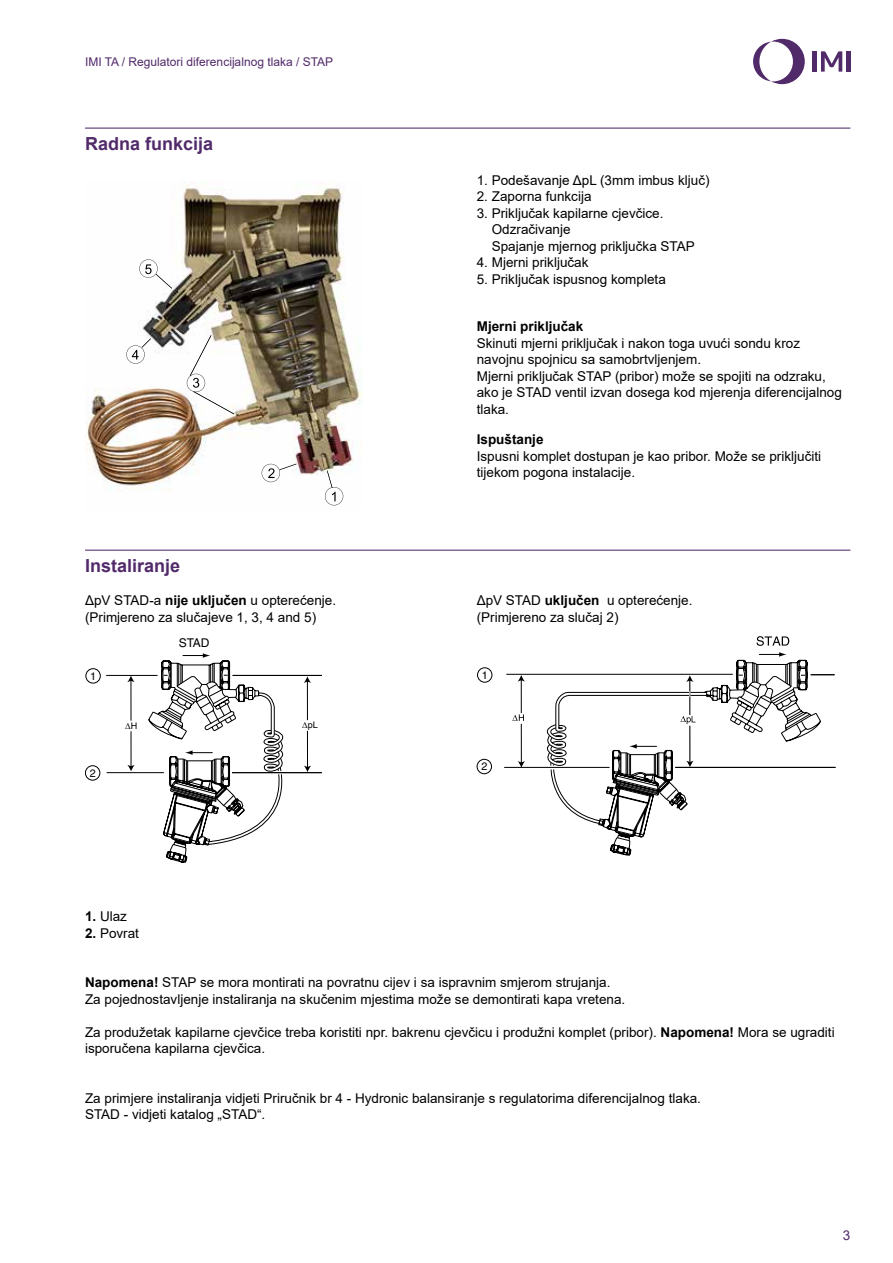
<style>
.page{position:relative;width:893px;height:1263px;background:#fff}
.page>*{position:absolute;margin:0;border:0;box-sizing:border-box;transform-origin:0 0}
.t1{font:700 18px "Arial";color:#512a6a}
.t2{font:13.5px/16.5px "Arial";color:#000}
.t3{font:700 13.5px "Arial";color:#000}
.t4{font:13.5px "Arial";color:#512a6a}
.t5{font:12px "Arial";color:#512a6a}
.t6{font:12px "Helvetica";color:#000}
.t7{font:10.8px "Helvetica";color:#000}
.t8{font:9px "Helvetica";color:#000}
.s1{font-weight:700}
</style>
<div class="page">
<svg style="left:753px;top:39px;width:52px;height:45px"></svg>
<hr style="left:813px;top:51px;width:4px;height:21px;background:#512a6a">
<hr style="left:846px;top:51px;width:4px;height:21px;background:#512a6a">
<svg style="left:821px;top:51px;width:21px;height:21px"></svg>
<hr style="left:85px;top:128px;width:765px;height:1px;background:#512a6a">
<hr style="left:85px;top:550px;width:765px;height:1px;background:#512a6a">
<img style="left:86px;top:181px;width:276px;height:325px">
<img style="left:325px;top:487px;width:18px;height:18px">
<img style="left:262px;top:464px;width:18px;height:18px">
<img style="left:139px;top:259px;width:19px;height:19px">
<img style="left:279px;top:464px;width:18px;height:6px">
<img style="left:126px;top:345px;width:19px;height:19px">
<img style="left:187px;top:374px;width:18px;height:18px">
<img style="left:156px;top:274px;width:16px;height:15px">
<svg style="left:132px;top:338px;width:19px;height:21px"></svg>
<img style="left:190px;top:335px;width:21px;height:41px">
<img style="left:193px;top:391px;width:41px;height:23px">
<img style="left:327px;top:470px;width:5px;height:18px">
<hr style="left:107px;top:772px;width:57px;height:1px;background:#000">
<hr style="left:106px;top:675px;width:52px;height:1px;background:#000">
<hr style="left:131px;top:680px;width:1px;height:87px;background:#000">
<svg style="left:127px;top:675px;width:8px;height:7px"></svg>
<svg style="left:127px;top:765px;width:8px;height:6px"></svg>
<div style="left:122px;top:721px;width:20px;height:10px;background:#fff"></div>
<hr style="left:233px;top:675px;width:89px;height:1px;background:#000">
<hr style="left:307px;top:681px;width:1px;height:86px;background:#000">
<svg style="left:304px;top:676px;width:7px;height:7px"></svg>
<svg style="left:304px;top:766px;width:7px;height:6px"></svg>
<div style="left:298px;top:720px;width:17px;height:11px;background:#fff"></div>
<svg style="left:148px;top:653px;width:150px;height:210px"></svg>
<hr style="left:232px;top:772px;width:90px;height:1px;background:#000">
<div style="left:85px;top:668px;width:16px;height:15px;border:1px solid #000;border-radius:50%"></div>
<div style="left:85px;top:765px;width:15px;height:15px;border:1px solid #000;border-radius:50%"></div>
<hr style="left:506px;top:674px;width:227px;height:1px;background:#000">
<hr style="left:521px;top:676px;width:1px;height:87px;background:#000">
<svg style="left:518px;top:675px;width:7px;height:6px"></svg>
<svg style="left:518px;top:761px;width:7px;height:6px"></svg>
<div style="left:512px;top:713px;width:20px;height:11px;background:#fff"></div>
<hr style="left:504px;top:767px;width:106px;height:1px;background:#000">
<svg style="left:757px;top:636px;width:32px;height:10px"></svg>
<svg style="left:512px;top:714px;width:12px;height:7px"></svg>
<svg style="left:540px;top:652px;width:295px;height:203px"></svg>
<div style="left:477px;top:667px;width:15px;height:15px;border:1px solid #000;border-radius:50%"></div>
<div style="left:477px;top:759px;width:15px;height:15px;border:1px solid #000;border-radius:50%"></div>
<p class="t5" style="left:85px;top:54px;width:250px">IMI TA / Regulatori diferencijalnog tlaka / STAP</p>
<h1 class="t1" style="left:85px;top:131px;width:130px">Radna funkcija</h1>
<p class="t2" style="left:477px;top:172px;width:234px">1. Podešavanje ΔpL (3mm imbus ključ)</p>
<p class="t2" style="left:477px;top:188px;width:116px">2. Zaporna funkcija</p>
<p class="t2" style="left:492px;top:205px;width:205px;text-indent:-15px">3. Priključak kapilarne cjevčice.<br>Odzračivanje<br>Spajanje mjernog priključka STAP</p>
<p class="t2" style="left:477px;top:254px;width:113px">4. Mjerni priključak</p>
<p class="t2" style="left:477px;top:271px;width:191px">5. Priključak ispusnog kompleta</p>
<p class="t3" style="left:477px;top:317px;width:108px">Mjerni priključak</p>
<p class="t2" style="left:477px;top:335px;width:367px">Skinuti mjerni priključak i nakon toga uvući sondu kroz navojnu spojnicu sa samobrtvljenjem.<br>Mjerni priključak STAP (pribor) može se spojiti na odzraku, ako je STAD ventil izvan dosega kod mjerenja diferencijalnog tlaka.</p>
<p class="t3" style="left:477px;top:430px;width:68px">Ispuštanje</p>
<p class="t2" style="left:477px;top:448px;width:346px">Ispusni komplet dostupan je kao pribor. Može se priključiti tijekom pogona instalacije.</p>
<h1 class="t1" style="left:85px;top:553px;width:97px">Instaliranje</h1>
<p class="t2" style="left:85px;top:592px;width:253px">ΔpV STAD-a <span class="s1">nije uključen</span> u opterećenje. (Primjereno za slučajeve 1, 3, 4 and 5)</p>
<p class="t2" style="left:477px;top:592px;width:217px">ΔpV STAD <span class="s1">uključen</span> u opterećenje. (Primjereno za slučaj 2)</p>
<p class="t7" style="left:90px;top:669px;width:8px">1</p>
<p class="t7" style="left:90px;top:766px;width:8px">2</p>
<p class="t6" style="left:179px;top:635px;width:32px">STAD</p>
<p class="t8" style="left:125px;top:721px;width:14px">∆H</p>
<p class="t8" style="left:302px;top:720px;width:17px">∆pL</p>
<p class="t7" style="left:482px;top:668px;width:8px">1</p>
<p class="t7" style="left:481px;top:760px;width:8px">2</p>
<p class="t2" style="left:85px;top:908px;width:44px"><span class="s1">1.</span> Ulaz</p>
<p class="t2" style="left:85px;top:925px;width:56px"><span class="s1">2.</span> Povrat</p>
<p class="t2" style="left:85px;top:974px;width:542px"><span class="s1">Napomena!</span> STAP se mora montirati na povratnu cijev i sa ispravnim smjerom strujanja.<br>Za pojednostavljenje instaliranja na skučenim mjestima može se demontirati kapa vretena.</p>
<p class="t2" style="left:85px;top:1024px;width:751px">Za produžetak kapilarne cjevčice treba koristiti npr. bakrenu cjevčicu i produžni komplet (pribor). <span class="s1">Napomena!</span> Mora se ugraditi isporučena kapilarna cjevčica.</p>
<p class="t2" style="left:85px;top:1090px;width:617px">Za primjere instaliranja vidjeti Priručnik br 4 - Hydronic balansiranje s regulatorima diferencijalnog tlaka.<br>STAD - vidjeti katalog „STAD“.</p>
<p class="t4" style="left:843px;top:1225px;width:9px">3</p>
</div>
